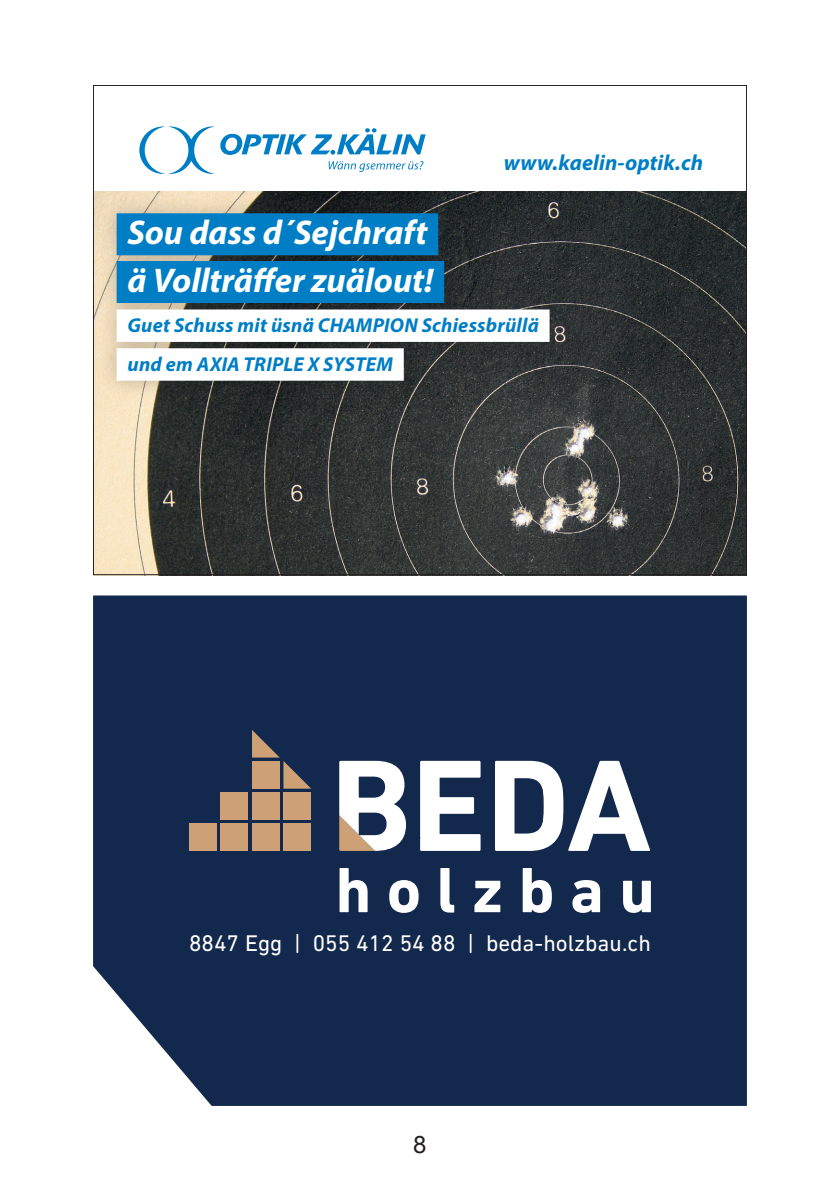
<style>
.page{position:relative;width:840px;height:1191px;background:#fff}
.page>*{position:absolute;margin:0;border:0;box-sizing:border-box;transform-origin:0 0}
.t1{font:italic 700 34.4px/47.6px "Myriad Pro";color:#fff}
.t2{font:24px "Arial";color:#231f20}
.t3{font:23px "DIN Next LT Pro";color:#fff}
.t4{font:italic 700 22px "Myriad Pro";letter-spacing:.005em;color:#007ec5}
.t5{font:italic 700 20.2px/38.8px "Myriad Pro";letter-spacing:.01em;color:#007ec5}
</style>
<div class="page">
<div style="left:93px;top:595px;width:653px;height:511px;background:#12284c"></div>
<div style="left:283px;top:823px;width:28px;height:28px;background:#cda075"></div>
<div style="left:252px;top:823px;width:27px;height:28px;background:#cda075"></div>
<div style="left:220px;top:823px;width:28px;height:28px;background:#cda075"></div>
<div style="left:189px;top:823px;width:28px;height:28px;background:#cda075"></div>
<div style="left:283px;top:792px;width:28px;height:27px;background:#cda075"></div>
<div style="left:252px;top:792px;width:27px;height:27px;background:#cda075"></div>
<div style="left:220px;top:792px;width:28px;height:27px;background:#cda075"></div>
<svg style="left:252px;top:730px;width:59px;height:58px;background:#645c5e"></svg>
<svg style="left:494px;top:761px;width:156px;height:90px"></svg>
<svg style="left:339px;top:761px;width:67px;height:90px"></svg>
<svg style="left:420px;top:761px;width:60px;height:90px"></svg>
<svg style="left:339px;top:868px;width:28px;height:44px"></svg>
<svg style="left:389px;top:880px;width:29px;height:33px"></svg>
<svg style="left:440px;top:868px;width:14px;height:44px"></svg>
<svg style="left:474px;top:880px;width:26px;height:32px"></svg>
<svg style="left:522px;top:868px;width:29px;height:45px"></svg>
<svg style="left:572px;top:880px;width:27px;height:33px"></svg>
<svg style="left:622px;top:880px;width:28px;height:33px"></svg>
<img style="left:95px;top:191px;width:649px;height:382px">
<svg style="left:139px;top:126px;width:286px;height:48px"></svg>
<div style="left:98px;top:195px;width:469px;height:204px;background:#231f20;opacity:.25"></div>
<div style="left:117px;top:213px;width:321px;height:42px;background:#007ec5"></div>
<div style="left:117px;top:261px;width:327px;height:42px;background:#007ec5"></div>
<div style="left:117px;top:309px;width:432px;height:33px;background:#fff"></div>
<div style="left:117px;top:348px;width:286px;height:33px;background:#fff"></div>
<p class="t4" style="left:503px;top:148px;width:201px">www.kaelin-optik.ch</p>
<h1 class="t1" style="left:127px;top:208px;width:307px">Sou dass d´Sejchraft ä Vollträffer zuälout!</h1>
<p class="t5" style="left:127px;top:306px;width:412px">Guet Schuss mit üsnä CHAMPION Schiessbrüllä und em AXIA TRIPLE X SYSTEM</p>
<p class="t3" style="left:189px;top:930px;width:463px">8847 Egg | 055 412 54 88 | beda-holzbau.ch</p>
<p class="t2" style="left:413px;top:1129px;width:15px">8</p>
</div>
